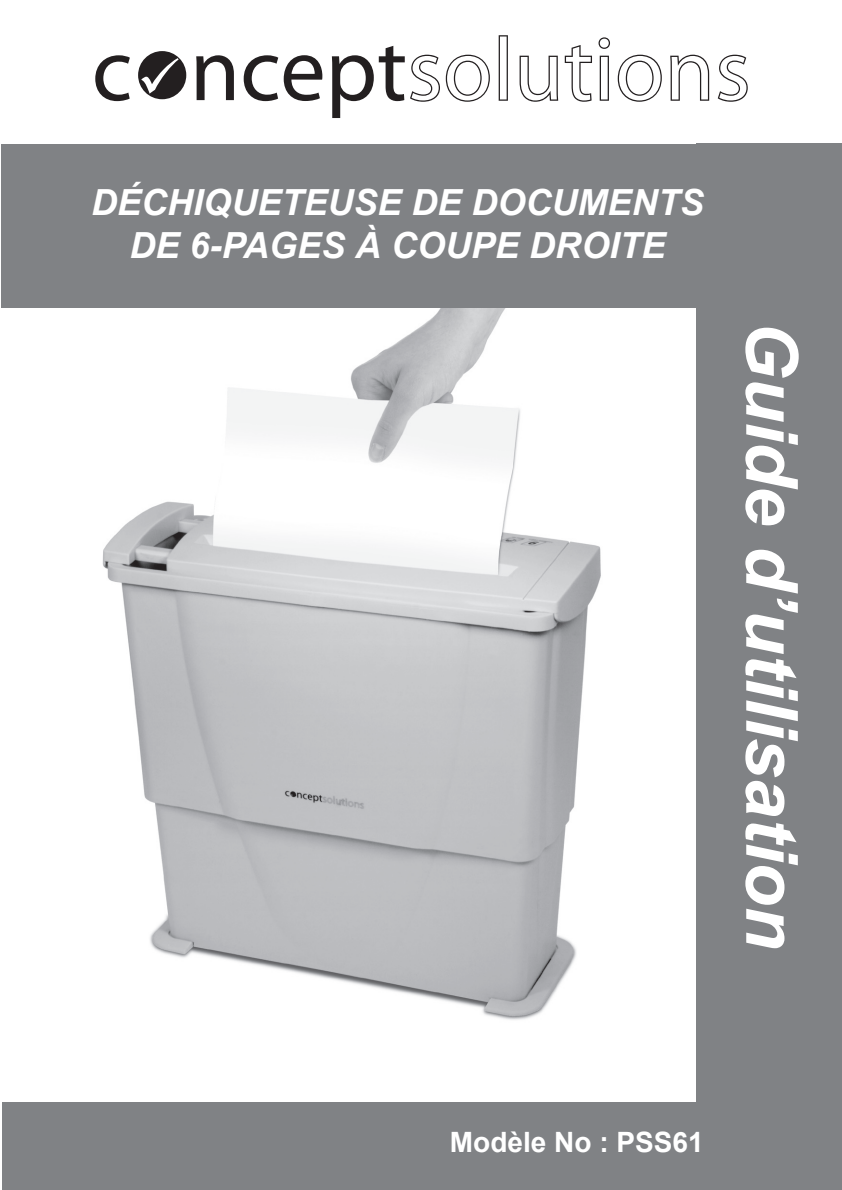
<style>
.page{position:relative;width:842px;height:1190px;background:#fff}
.page>*{position:absolute;margin:0;border:0;box-sizing:border-box;transform-origin:0 0}
.t1{font:italic 700 72px "Arial";letter-spacing:-.005em;color:#fff}
.t2{font:italic 700 36px/43.2px "Arial";color:#fff;text-align:center}
.t3{font:700 28px "Arial";color:#fff}
</style>
<div class="page">
<img style="left:91px;top:307px;width:523px;height:713px">
<div style="left:1px;top:144px;width:840px;height:163px;background:#808285"></div>
<div style="left:2px;top:1101px;width:839px;height:89px;background:#808285"></div>
<div style="left:696px;top:143px;width:145px;height:1047px;background:#808285"></div>
<svg style="left:95px;top:55px;width:35px;height:46px"></svg>
<svg style="left:196px;top:55px;width:38px;height:45px"></svg>
<svg style="left:244px;top:55px;width:78px;height:46px"></svg>
<svg style="left:332px;top:46px;width:72px;height:72px"></svg>
<svg style="left:410px;top:55px;width:80px;height:47px"></svg>
<svg style="left:498px;top:35px;width:10px;height:66px"></svg>
<svg style="left:519px;top:56px;width:39px;height:46px"></svg>
<svg style="left:564px;top:45px;width:28px;height:57px"></svg>
<svg style="left:598px;top:37px;width:12px;height:12px"></svg>
<svg style="left:599px;top:56px;width:9px;height:45px"></svg>
<svg style="left:617px;top:55px;width:44px;height:47px"></svg>
<svg style="left:670px;top:55px;width:39px;height:46px"></svg>
<svg style="left:717px;top:55px;width:30px;height:47px"></svg>
<svg style="left:138px;top:51px;width:48px;height:48px"></svg>
<p class="t2" style="left:91px;top:182px;width:614px">DÉCHIQUETEUSE DE DOCUMENTS<br>DE 6-PAGES À COUPE DROITE</p>
<h1 class="t1" style="left:818px;top:321px;width:630px;rotate:90deg">Guide d’utilisation</h1>
<p class="t3" style="left:450px;top:1123px;width:255px">Modèle No : PSS61</p>
</div>
